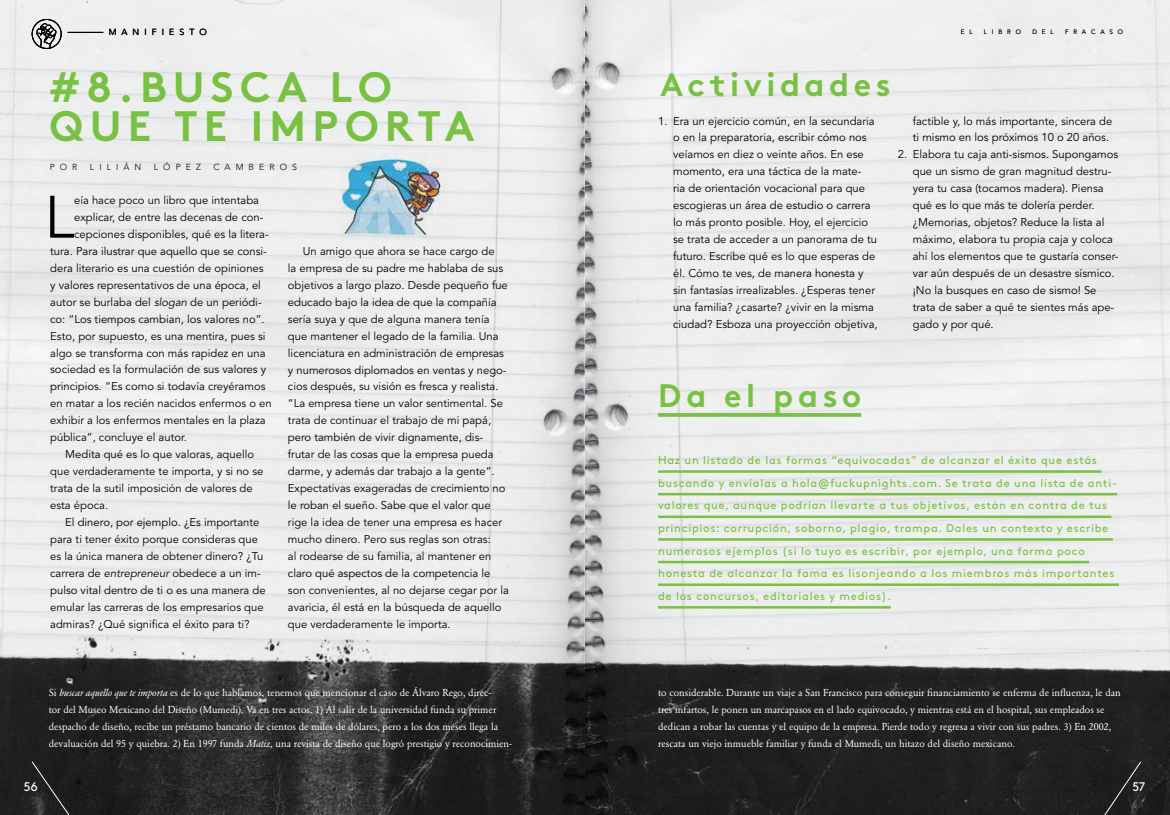
<style>
.page{position:relative;width:1170px;height:815px;background:#fff}
.page>*{position:absolute;margin:0;border:0;box-sizing:border-box;transform-origin:0 0}
.t1{font:59.25px "Avenir";color:#000}
.t2{font:700 42.5px/39.6px "Brown";letter-spacing:.145em;color:#78c143}
.t3{font:700 32.5px "Brown";letter-spacing:.145em;color:#78c143}
.t4{font:12.5px "Brown";color:#fff}
.t5{font:11.25px/17px "Avenir";color:#000}
.t6{font:11.25px/22.6px "Brown";letter-spacing:.06em;color:#78c143}
.t7{font:10px/17px "Garamond BE";color:#fff}
.t8{font:300 8.75px "Avenir";letter-spacing:.58em;color:#000}
.t9{font:300 6.25px "Avenir";color:#000}
.s1{font-style:italic}
</style>
<div class="page">
<img style="left:0;top:0;width:1169px;height:629px">
<img style="left:0;top:629px;width:1169px;height:186px">
<img style="left:340px;top:153px;width:107px;height:88px">
<svg style="left:658px;top:413px;width:203px;height:4px"></svg>
<hr style="left:658px;top:470px;width:443px;height:3px;background:#78c143">
<hr style="left:658px;top:493px;width:459px;height:2px;background:#78c143">
<hr style="left:658px;top:516px;width:453px;height:2px;background:#78c143">
<hr style="left:658px;top:538px;width:454px;height:3px;background:#78c143">
<hr style="left:658px;top:561px;width:431px;height:2px;background:#78c143">
<hr style="left:658px;top:583px;width:460px;height:3px;background:#78c143">
<hr style="left:658px;top:606px;width:232px;height:3px;background:#78c143">
<svg style="left:32px;top:19px;width:29px;height:30px"></svg>
<hr style="left:68px;top:32px;width:35px;height:1px;background:#000">
<svg style="left:1092px;top:761px;width:48px;height:54px;background:#242425"></svg>
<svg style="left:32px;top:761px;width:50px;height:54px;background:#252526"></svg>
<p class="t8" style="left:109px;top:27px;width:23px">M AN</p>
<p class="t8" style="left:144px;top:27px;width:35px">IFIESTO</p>
<p class="t9" style="left:960px;top:28px;width:12px">E L</p>
<p class="t9" style="left:983px;top:28px;width:31px">L IBRO</p>
<p class="t9" style="left:1032px;top:28px;width:8px">DEL</p>
<p class="t9" style="left:1064px;top:28px;width:18px">F RACASO</p>
<p class="t9" style="left:1073px;top:28px;width:10px">A</p>
<h2 class="t2" style="left:49px;top:63px;width:344px">#8.BUSCA LO<br>QUE</h2>
<h2 class="t2" style="left:174px;top:102px;width:302px">TE IMP ORTA</h2>
<p class="t8" style="left:50px;top:162px;width:20px">P OR</p>
<p class="t8" style="left:90px;top:162px;width:51px">LIL IÁN</p>
<p class="t8" style="left:154px;top:162px;width:31px">LÓPEZ</p>
<p class="t8" style="left:213px;top:162px;width:22px">C AM</p>
<p class="t8" style="left:248px;top:162px;width:21px">B EROS</p>
<h1 class="t1" style="left:44px;top:183px;width:31px">L</h1>
<p class="t5" style="left:74px;top:192px;width:186px">eía hace poco un libro que intentaba</p>
<p class="t5" style="left:74px;top:209px;width:191px">explicar, de entre las decenas de con-</p>
<p class="t5" style="left:74px;top:226px;width:196px">cepciones disponibles, qué es la litera-</p>
<p class="t5" style="left:50px;top:243px;width:218px">tura. Para ilustrar que aquello que se consi-</p>
<p class="t5" style="left:50px;top:260px;width:215px">dera literario es una cuestión de opiniones</p>
<p class="t5" style="left:50px;top:277px;width:212px">y valores representativos de una época, el</p>
<p class="t5" style="left:50px;top:294px;width:213px">autor se burlaba del <span class="s1">slogan</span> de un periódi-</p>
<p class="t5" style="left:50px;top:310px;width:216px">co: “Los tiempos cambian, los valores no”.</p>
<p class="t5" style="left:50px;top:327px;width:217px">Esto, por supuesto, es una mentira, pues si</p>
<p class="t5" style="left:50px;top:344px;width:217px">algo se transforma con más rapidez en una</p>
<p class="t5" style="left:50px;top:361px;width:217px">sociedad es la formulación de sus valores y</p>
<p class="t5" style="left:50px;top:378px;width:217px">principios. “Es como si todavía creyéramos</p>
<p class="t5" style="left:50px;top:395px;width:223px">en matar a los recién nacidos enfermos o en</p>
<p class="t5" style="left:50px;top:412px;width:217px">exhibir a los enfermos mentales en la plaza</p>
<p class="t5" style="left:50px;top:429px;width:138px">pública”, concluye el autor.</p>
<p class="t5" style="left:65px;top:446px;width:190px">Medita qué es lo que valoras, aquello</p>
<p class="t5" style="left:50px;top:463px;width:215px">que verdaderamente te importa, y si no se</p>
<p class="t5" style="left:50px;top:480px;width:204px">trata de la sutil imposición de valores de</p>
<p class="t5" style="left:50px;top:497px;width:59px">esta época.</p>
<p class="t5" style="left:65px;top:514px;width:196px">El dinero, por ejemplo. ¿Es importante</p>
<p class="t5" style="left:50px;top:531px;width:209px">para ti tener éxito porque consideras que</p>
<p class="t5" style="left:50px;top:548px;width:215px">es la única manera de obtener dinero? ¿Tu</p>
<p class="t5" style="left:50px;top:565px;width:212px">carrera de <span class="s1">entrepreneur</span> obedece a un im-</p>
<p class="t5" style="left:50px;top:582px;width:217px">pulso vital dentro de ti o es una manera de</p>
<p class="t5" style="left:50px;top:599px;width:215px">emular las carreras de los empresarios que</p>
<p class="t5" style="left:50px;top:616px;width:201px">admiras? ¿Qué significa el éxito para ti?</p>
<p class="t5" style="left:288px;top:243px;width:222px;text-indent:15px">Un amigo que ahora se hace cargo de<br>la empresa de su padre me hablaba de sus objetivos a largo plazo. Desde pequeño fue educado bajo la idea de que la compañía sería suya y que de alguna manera tenía que mantener el legado de la familia. Una licenciatura en administración de empresas y numerosos diplomados en ventas y nego&shy;cios después, su visión es fresca y realista. “La empresa tiene un valor sentimental. Se trata de continuar el trabajo de mi papá, pero también de vivir dignamente, dis&shy;frutar de las cosas que la empresa pueda darme, y además dar trabajo a la gente”.<br>Expectativas exageradas de crecimiento no le roban el sueño. Sabe que el valor que rige la idea de tener una empresa es hacer mucho dinero. Pero sus reglas son otras:<br>al rodearse de su familia, al mantener en claro qué aspectos de la competencia le son convenientes, al no dejarse cegar por la avaricia, él está en la búsqueda de aquello que verdaderamente le importa.</p>
<p class="t7" style="left:49px;top:684px;width:464px">Si <span class="s1">buscar aquello que te importa</span> es de lo que hablamos, tenemos que mencionar el caso de Álvaro Rego, direc-<br>tor del Museo Mexicano del Diseño (Mumedi). Va en tres actos. 1) Al salir de la universidad funda su primer despacho de diseño, recibe un préstamo bancario de cientos de miles de dólares, pero a los dos meses llega la devaluación del 95 y quiebra. 2) En 1997 funda <span class="s1">Matiz,</span> una revista de diseño que logró prestigio y reconocimien-</p>
<h3 class="t3" style="left:660px;top:59px;width:232px">ACTIVIDADES</h3>
<p class="t5" style="left:673px;top:112px;width:206px;text-indent:-15px">1. Era un ejercicio común, en la secundaria o en la preparatoria, escribir cómo nos veíamos en diez o veinte años. En ese momento, era una táctica de la mate-<br>ria de orientación vocacional para que escogieras un área de estudio o carrera lo más pronto posible. Hoy, el ejercicio se trata de acceder a un panorama de tu futuro. Escribe qué es lo que esperas de él. Cómo te ves, de manera honesta y sin fantasías irrealizables. ¿Esperas tener una familia? ¿casarte? ¿vivir en la misma ciudad? Esboza una proyección objetiva,</p>
<p class="t5" style="left:912px;top:112px;width:201px">factible y, lo más importante, sincera de ti mismo en los próximos 10 o 20 años.</p>
<p class="t5" style="left:912px;top:146px;width:207px;text-indent:-15px">2. Elabora tu caja anti-sismos. Supongamos que un sismo de gran magnitud destru&shy;yera tu casa (tocamos madera). Piensa qué es lo que más te dolería perder. ¿Memorias, objetos? Reduce la lista al máximo, elabora tu propia caja y coloca ahí los elementos que te gustaría conser&shy;var aún después de un desastre sísmico. ¡No la busques en caso de sismo! Se trata de saber a qué te sientes más ape&shy;gado y por qué.</p>
<h3 class="t3" style="left:658px;top:370px;width:204px">D A EL PASO</h3>
<p class="t6" style="left:658px;top:448px;width:460px">Haz un listado de las formas “equivocadas” de alcanzar el éxito que estás buscando y envíalas a hola@fuckupnights.com. Se trata de una lista de anti&shy;valores que, aunque podrían llevarte a tus objetivos, están en contra de tus principios: corrupción, soborno, plagio, trampa. Dales un contexto y escribe numerosos ejemplos (si lo tuyo es escribir, por ejemplo, una forma poco honesta de alcanzar la fama es lisonjeando a los miembros más importantes de los concursos, editoriales y medios).</p>
<p class="t7" style="left:658px;top:684px;width:464px">to considerable. Durante un viaje a San Francisco para conseguir financiamiento se enferma de influenza, le dan tres infartos, le ponen un marcapasos en el lado equivocado, y mientras está en el hospital, sus empleados se dedican a robar las cuentas y el equipo de la empresa. Pierde todo y regresa a vivir con sus padres. 3) En 2002, rescata un viejo inmueble familiar y funda el Mumedi, un hitazo del diseño mexicano.</p>
<p class="t4" style="left:24px;top:777px;width:15px">56</p>
<p class="t4" style="left:1132px;top:777px;width:15px">57</p>
</div>
